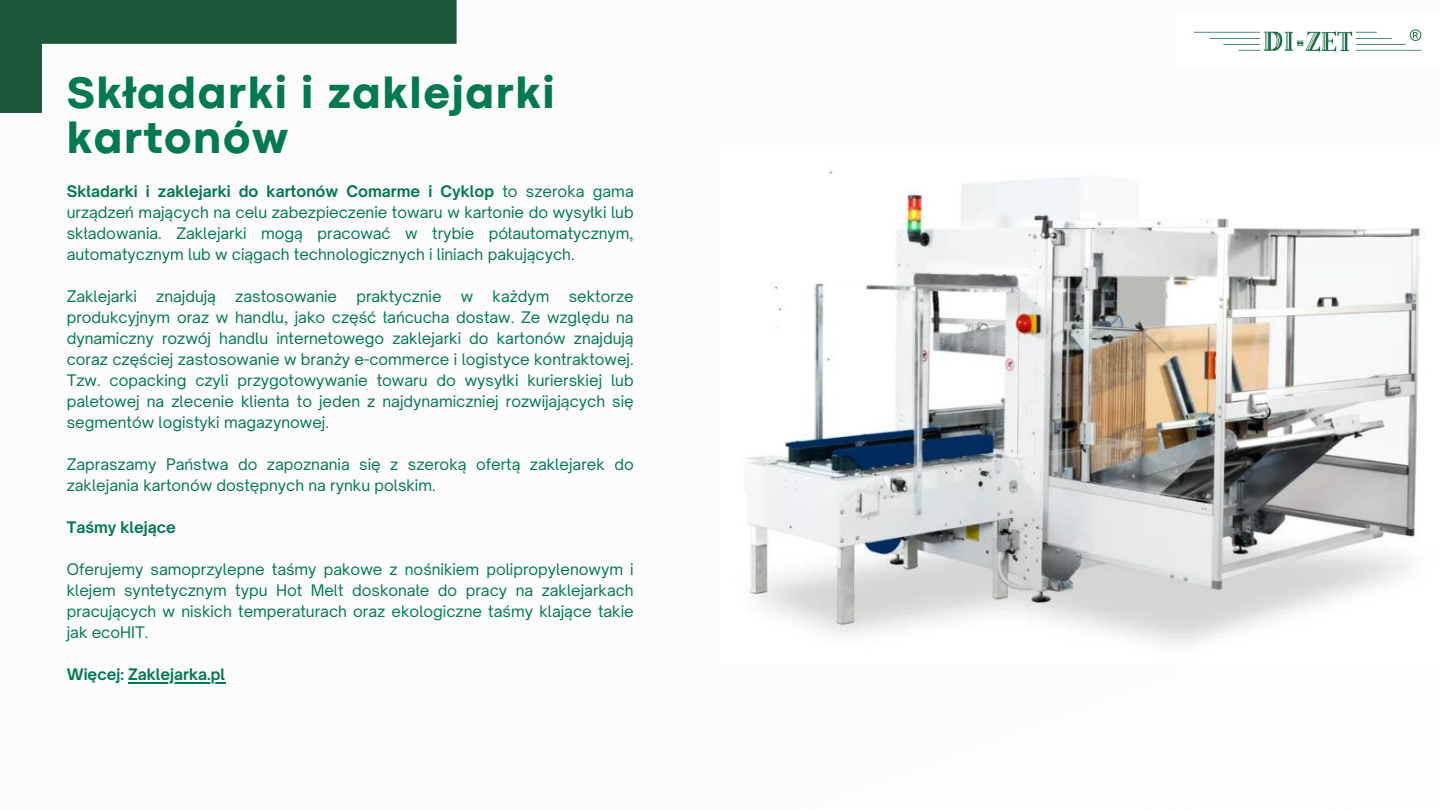
<style>
.page{position:relative;width:1440px;height:810px;background:#fff}
.page>*{position:absolute;margin:0;border:0;box-sizing:border-box;transform-origin:0 0}
.t1{font:800 45.8px/45.1px "Codec Pro";letter-spacing:.035em;color:#007a4e}
.t2{font:15.2px/21px "Open Sauce One";color:#007a4e;text-align:justify}
.t3{font:700 15.2px "Open Sauce One";color:#007a4e}
.s1{font-weight:700}
</style>
<div class="page">
<img style="left:1193px;top:29px;width:229px;height:23px">
<svg style="left:0;top:0;width:457px;height:113px"></svg>
<img style="left:745px;top:171px;width:677px;height:475px">
<hr style="left:128px;top:682px;width:97px;height:1px;background:#007a4e">
<h1 class="t1" style="left:67px;top:74px;width:490px">Składarki i zaklejarki kartonów</h1>
<p class="t2" style="left:67px;top:181px;width:569px"><span class="s1">Składarki i zaklejarki do kartonów Comarme i Cyklop</span> to szeroka gama urządzeń mających na celu zabezpieczenie towaru w kartonie do wysyłki lub składowania. Zaklejarki mogą pracować w trybie półautomatycznym, automatycznym lub w ciągach technologicznych i liniach pakujących.</p>
<p class="t2" style="left:67px;top:286px;width:72px">Zaklejarki</p>
<p class="t2" style="left:156px;top:286px;width:61px">znajdują</p>
<p class="t2" style="left:235px;top:286px;width:103px">zastosowanie</p>
<p class="t2" style="left:356px;top:286px;width:87px">praktycznie</p>
<p class="t2" style="left:461px;top:286px;width:14px">w</p>
<p class="t2" style="left:493px;top:286px;width:59px">każdym</p>
<p class="t2" style="left:67px;top:286px;width:569px;text-indent:502px">sektorze produkcyjnym oraz w handlu, jako część łańcucha dostaw. Ze względu na dynamiczny rozwój handlu internetowego zaklejarki do kartonów znajdują coraz częściej zastosowanie w branży e-commerce i logistyce kontraktowej.<br>Tzw. copacking czyli przygotowywanie towaru do wysyłki kurierskiej lub paletowej na zlecenie klienta to jeden z najdynamiczniej rozwijających się segmentów logistyki magazynowej.</p>
<p class="t2" style="left:67px;top:454px;width:568px">Zapraszamy Państwa do zapoznania się z szeroką ofertą zaklejarek do zaklejania kartonów dostępnych na rynku polskim.</p>
<p class="t3" style="left:67px;top:518px;width:111px">Taśmy klejące</p>
<p class="t2" style="left:67px;top:559px;width:569px">Oferujemy samoprzylepne taśmy pakowe z nośnikiem polipropylenowym i klejem syntetycznym typu Hot Melt doskonałe do pracy na zaklejarkach pracujących w niskich temperaturach oraz ekologiczne taśmy klające takie jak ecoHIT.</p>
<p class="t3" style="left:67px;top:665px;width:160px">Więcej: Zaklejarka.pl</p>
</div>
